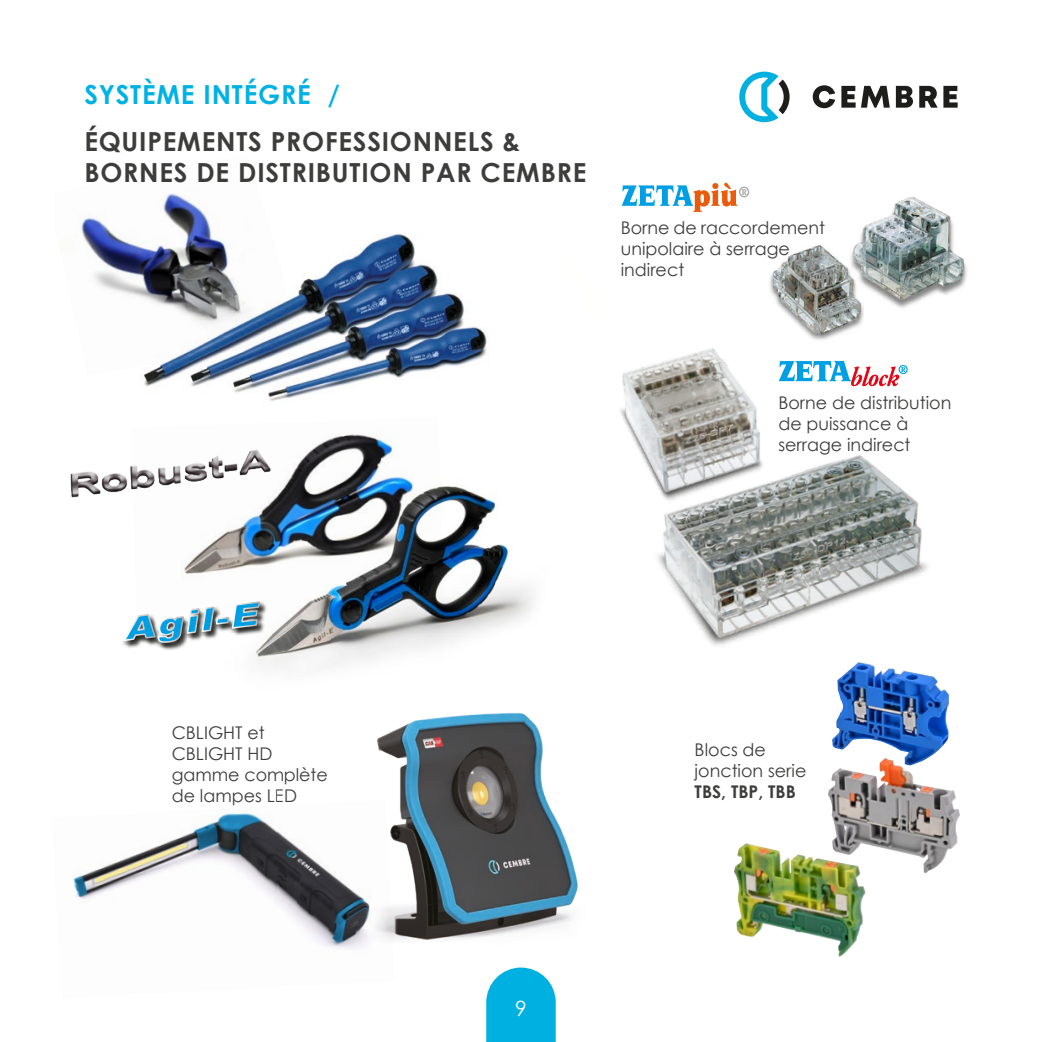
<style>
.page{position:relative;width:1042px;height:1042px;background:#fff}
.page>*{position:absolute;margin:0;border:0;box-sizing:border-box;transform-origin:0 0}
.t1{font:700 26.25px/31.5px "Century Gothic";letter-spacing:.03em;color:#3d3d3c}
.t2{font:700 26.25px "Century Gothic";letter-spacing:.03em;color:#00b2e4}
.t3{font:21px "Century Gothic";color:#fff}
.t4{font:17.5px/21px "Century Gothic";color:#3d3d3c}
.t5{font:700 17.5px "Century Gothic";color:#3d3d3c}
</style>
<div class="page">
<svg style="left:486px;top:967px;width:70px;height:75px;background:#1db9e4"></svg>
<svg style="left:841px;top:86px;width:14px;height:22px"></svg>
<svg style="left:861px;top:86px;width:29px;height:22px"></svg>
<svg style="left:896px;top:86px;width:17px;height:22px"></svg>
<svg style="left:919px;top:86px;width:18px;height:22px"></svg>
<svg style="left:943px;top:86px;width:14px;height:22px"></svg>
<svg style="left:813px;top:85px;width:22px;height:23px"></svg>
<svg style="left:739px;top:72px;width:50px;height:50px"></svg>
<img style="left:620px;top:348px;width:138px;height:123px">
<img style="left:769px;top:245px;width:78px;height:95px">
<img style="left:847px;top:197px;width:120px;height:134px">
<svg style="left:779px;top:361px;width:128px;height:25px"></svg>
<svg style="left:622px;top:183px;width:127px;height:29px"></svg>
<img style="left:650px;top:429px;width:278px;height:217px">
<img style="left:268px;top:327px;width:219px;height:74px">
<img style="left:144px;top:234px;width:324px;height:162px">
<img style="left:144px;top:193px;width:153px;height:182px">
<img style="left:81px;top:195px;width:160px;height:124px">
<img style="left:183px;top:433px;width:210px;height:140px">
<img style="left:185px;top:526px;width:19px;height:48px">
<img style="left:204px;top:450px;width:329px;height:219px">
<img style="left:256px;top:487px;width:252px;height:169px">
<img style="left:183px;top:441px;width:95px;height:64px">
<div style="left:65px;top:443px;width:212px;height:59px;background:#fff;opacity:.61"></div>
<div style="left:125px;top:602px;width:143px;height:48px;background:#1d1d1b;opacity:.75"></div>
<div style="left:119px;top:596px;width:145px;height:48px;background:#fff"></div>
<div style="left:120px;top:598px;width:144px;height:49px;background:#1d1d1b;opacity:.75"></div>
<svg style="left:122px;top:600px;width:139px;height:44px"></svg>
<img style="left:73px;top:813px;width:289px;height:136px">
<img style="left:277px;top:713px;width:301px;height:234px">
<img style="left:832px;top:662px;width:117px;height:96px">
<img style="left:734px;top:843px;width:132px;height:114px">
<img style="left:827px;top:758px;width:133px;height:116px">
<h1 class="t2" style="left:84px;top:75px;width:257px">SYSTÈME INTÉGRÉ /</h1>
<h1 class="t1" style="left:84px;top:124px;width:503px">ÉQUIPEMENTS PROFESSIONNELS &amp;<br>BORNES DE DISTRIBUTION PAR CEMBRE</h1>
<p class="t4" style="left:621px;top:216px;width:206px">Borne de raccordement unipolaire à serrage indirect</p>
<p class="t4" style="left:778px;top:392px;width:175px">Borne de distribution de puissance à serrage indirect</p>
<p class="t4" style="left:172px;top:722px;width:158px">CBLIGHT et<br>CBLIGHT HD gamme complète de lampes LED</p>
<p class="t3" style="left:515px;top:993px;width:13px">9</p>
<p class="t4" style="left:694px;top:739px;width:113px">Blocs de jonction serie</p>
<p class="t5" style="left:694px;top:778px;width:103px">TBS, TBP, TBB</p>
</div>
